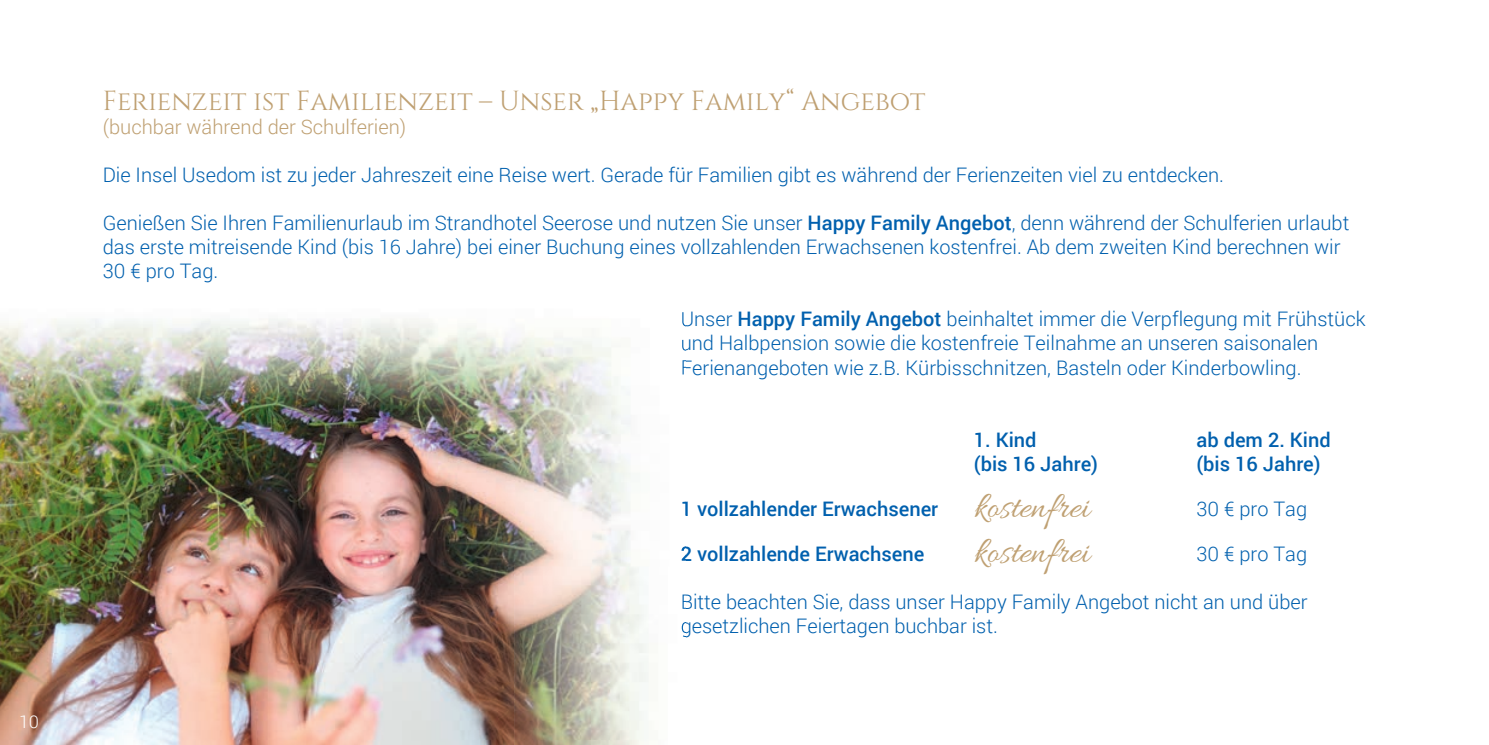
<style>
.page{position:relative;width:1489px;height:745px;background:#fff}
.page>*{position:absolute;margin:0;border:0;box-sizing:border-box;transform-origin:0 0}
.t1{font:37.5px "Allura";color:#bfa072}
.t2{font:27.5px "Cinzel";color:#bfa072;scale:.96 1}
.t3{font:300 20px/24px "Roboto";color:#0160ae}
.t4{font:500 20px "Roboto";color:#0160ae}
.t5{font:300 20px "Roboto";color:#bfa072}
.t6{font:300 17.5px "Roboto";color:#fff}
.s1{font-weight:500}
.s2{font-family:"Allura";font-weight:400;font-size:37.5px;color:#bfa072}
</style>
<div class="page">
<img style="left:0;top:318px;width:686px;height:426px">
<img style="left:682px;top:312px;width:4px;height:14px">
<img style="left:682px;top:335px;width:4px;height:19px">
<img style="left:682px;top:359px;width:4px;height:19px">
<img style="left:680px;top:431px;width:6px;height:15px">
<img style="left:680px;top:454px;width:6px;height:21px">
<img style="left:682px;top:500px;width:4px;height:15px">
<img style="left:681px;top:545px;width:5px;height:15px">
<img style="left:682px;top:593px;width:4px;height:19px">
<img style="left:681px;top:617px;width:5px;height:19px">
<img style="left:71px;top:656px;width:283px;height:1px">
<p class="t6" style="left:19px;top:709px;width:21px">10</p>
<h2 class="t2" style="left:103px;top:85px;width:858px">Ferienzeit ist Familienzeit – Unser „Happy Family“ Angebot</h2>
<p class="t5" style="left:103px;top:113px;width:305px">(buchbar während der Schulferien)</p>
<p class="t3" style="left:103px;top:162px;width:1122px">Die Insel Usedom ist zu jeder Jahreszeit eine Reise wert. Gerade für Familien gibt es während der Ferienzeiten viel zu entdecken.</p>
<p class="t3" style="left:103px;top:210px;width:1247px">Genießen Sie Ihren Familienurlaub im Strandhotel Seerose und nutzen Sie unser <span class="s1">Happy Family Angebot</span>, denn während der Schulferien urlaubt das erste mitreisende Kind (bis 16 Jahre) bei einer Buchung eines vollzahlenden Erwachsenen kostenfrei. Ab dem zweiten Kind berechnen wir<br>30 € pro Tag.</p>
<p class="t3" style="left:680px;top:306px;width:686px">Unser <span class="s1">Happy Family Angebot</span> beinhaltet immer die Verpflegung mit Frühstück und Halbpension sowie die kostenfreie Teilnahme an unseren saisonalen<br>Ferienangeboten wie z.B. Kürbisschnitzen, Basteln oder Kinderbowling.</p>
<p class="t4" style="left:973px;top:425px;width:64px">1. Kind</p>
<p class="t4" style="left:1196px;top:425px;width:136px">ab dem 2. Kind</p>
<p class="t4" style="left:973px;top:449px;width:126px">(bis 16 Jahre)</p>
<p class="t4" style="left:1196px;top:449px;width:126px">(bis 16 Jahre)</p>
<p class="t4" style="left:680px;top:494px;width:410px">1 vollzahlender Erwachsener <span class="s2">kostenfrei</span></p>
<p class="t3" style="left:1196px;top:495px;width:112px">30 € pro Tag</p>
<p class="t4" style="left:680px;top:539px;width:245px">2 vollzahlende Erwachsene</p>
<h1 class="t1" style="left:973px;top:530px;width:117px">kostenfrei</h1>
<p class="t3" style="left:1196px;top:540px;width:112px">30 € pro Tag</p>
<p class="t3" style="left:680px;top:588px;width:628px">Bitte beachten Sie, dass unser Happy Family Angebot nicht an und über gesetzlichen Feiertagen buchbar ist.</p>
</div>
